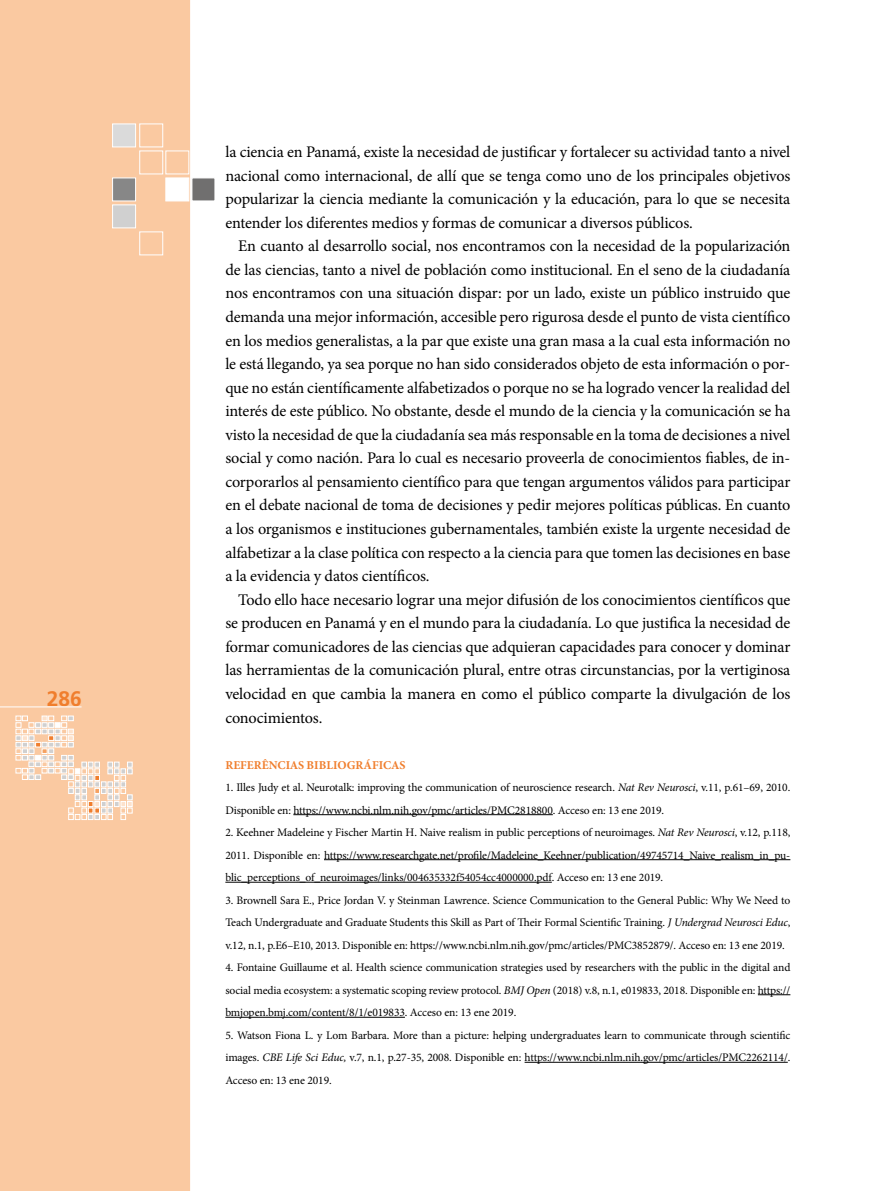
<style>
.page{position:relative;width:893px;height:1191px;background:#fff}
.page>*{position:absolute;margin:0;border:0;box-sizing:border-box;transform-origin:0 0}
.t1{font:700 21px "Frutiger";color:#f07e2d}
.t2{font:16.2px/23.5px "Minion Pro";letter-spacing:-.01em;color:#000;text-align:justify}
.t3{font:700 12px "Minion Pro";color:#f07e2d}
.t4{font:11.55px/22.5px "Minion Pro";letter-spacing:-.01em;color:#000;text-align:justify}
.s1{font-style:italic}
</style>
<div class="page">
<div style="left:0;top:0;width:190px;height:1191px;background:#fac9a1"></div>
<hr style="left:0;top:706px;width:82px;height:1px;background:#fff">
<div style="left:112px;top:178px;width:24px;height:23px;background:#878787;border:1px solid #fff"></div>
<div style="left:166px;top:178px;width:23px;height:23px;background:#fff"></div>
<div style="left:192px;top:178px;width:23px;height:23px;background:#706f6f"></div>
<div style="left:140px;top:151px;width:23px;height:23px;border:1px solid #fff"></div>
<div style="left:166px;top:151px;width:23px;height:23px;border:1px solid #fff"></div>
<div style="left:112px;top:124px;width:24px;height:23px;background:#dadada;border:1px solid #fff"></div>
<div style="left:140px;top:124px;width:23px;height:23px;border:1px solid #fff"></div>
<div style="left:140px;top:232px;width:23px;height:23px;border:1px solid #fff"></div>
<div style="left:112px;top:205px;width:24px;height:23px;background:#d0d0d0;border:1px solid #fff"></div>
<svg style="left:16px;top:716px;width:122px;height:103px;background:#f7d4b8"></svg>
<hr style="left:293px;top:814px;width:260px;height:1px;background:#000">
<hr style="left:324px;top:859px;width:466px;height:1px;background:#000">
<hr style="left:225px;top:882px;width:327px;height:1px;background:#000">
<hr style="left:758px;top:994px;width:32px;height:1px;background:#000">
<hr style="left:225px;top:1017px;width:180px;height:1px;background:#000">
<hr style="left:525px;top:1062px;width:263px;height:1px;background:#000">
<p class="t1" style="left:47px;top:686px;width:37px">286</p>
<p class="t2" style="left:225px;top:140px;width:567px">la ciencia en Panamá, existe la necesidad de justificar y fortalecer su actividad tanto a nivel nacional como internacional, de allí que se tenga como uno de los principales objetivos popularizar la ciencia mediante la comunicación y la educación, para lo que se necesita entender los diferentes medios y formas de comunicar a diversos públicos.</p>
<p class="t2" style="left:225px;top:234px;width:567px;text-indent:13px">En cuanto al desarrollo social, nos encontramos con la necesidad de la popularización de las ciencias, tanto a nivel de población como institucional. En el seno de la ciudadanía nos encontramos con una situación dispar: por un lado, existe un público instruido que demanda una mejor información, accesible pero rigurosa desde el punto de vista científico en los medios generalistas, a la par que existe una gran masa a la cual esta información no le está llegando, ya sea porque no han sido considerados objeto de esta información o por&shy;que no están científicamente alfabetizados o porque no se ha logrado vencer la realidad del interés de este público. No obstante, desde el mundo de la ciencia y la comunicación se ha visto la necesidad de que la ciudadanía sea más responsable en la toma de decisiones a nivel social y como nación. Para lo cual es necesario proveerla de conocimientos fiables, de in&shy;corporarlos al pensamiento científico para que tengan argumentos válidos para participar en el debate nacional de toma de decisiones y pedir mejores políticas públicas. En cuanto a los organismos e instituciones gubernamentales, también existe la urgente necesidad de alfabetizar a la clase política con respecto a la ciencia para que tomen las decisiones en base a la evidencia y datos científicos.</p>
<p class="t2" style="left:225px;top:588px;width:567px;text-indent:13px">Todo ello hace necesario lograr una mejor difusión de los conocimientos científicos que se producen en Panamá y en el mundo para la ciudadanía. Lo que justifica la necesidad de formar comunicadores de las ciencias que adquieran capacidades para conocer y dominar las herramientas de la comunicación plural, entre otras circunstancias, por la vertiginosa velocidad en que cambia la manera en como el público comparte la divulgación de los conocimientos.</p>
<p class="t3" style="left:225px;top:756px;width:182px">REFERÊNCIAS BIBLIOGRÁFICAS</p>
<p class="t4" style="left:225px;top:776px;width:566px">1. Illes Judy et al. Neurotalk: improving the communication of neuroscience research. <span class="s1">Nat Rev Neurosci</span>, v.11, p.61–69, 2010.<br>Disponible en: https://www.ncbi.nlm.nih.gov/pmc/articles/PMC2818800. Acceso en: 13 ene 2019.</p>
<p class="t4" style="left:225px;top:821px;width:566px">2. Keehner Madeleine y Fischer Martin H. Naive realism in public perceptions of neuroimages. <span class="s1">Nat Rev Neurosci</span>, v.12, p.118, 2011. Disponible en: https://www.researchgate.net/profile/Madeleine_Keehner/publication/49745714_Naive_realism_in_pu&shy;blic_perceptions_of_neuroimages/links/004635332f54054cc4000000.pdf. Acceso en: 13 ene 2019.</p>
<p class="t4" style="left:225px;top:888px;width:567px">3. Brownell Sara E., Price Jordan V. y Steinman Lawrence. Science Communication to the General Public: Why We Need to Teach Undergraduate and Graduate Students this Skill as Part of Their Formal Scientific Training. <span class="s1">J Undergrad Neurosci Educ</span>, v.12, n.1, p.E6–E10, 2013. Disponible en: https://www.ncbi.nlm.nih.gov/pmc/articles/PMC3852879/. Acceso en: 13 ene 2019.</p>
<p class="t4" style="left:225px;top:956px;width:567px">4. Fontaine Guillaume et al. Health science communication strategies used by researchers with the public in the digital and social media ecosystem: a systematic scoping review protocol. <span class="s1">BMJ Open</span> (2018) v.8, n.1, e019833, 2018. Disponible en: https:// bmjopen.bmj.com/content/8/1/e019833. Acceso en: 13 ene 2019.</p>
<p class="t4" style="left:225px;top:1023px;width:566px">5. Watson Fiona L. y Lom Barbara. More than a picture: helping undergraduates learn to communicate through scientific images. <span class="s1">CBE Life Sci Educ,</span> v.7, n.1, p.27-35, 2008. Disponible en: https://www.ncbi.nlm.nih.gov/pmc/articles/PMC2262114/.<br>Acceso en: 13 ene 2019.</p>
</div>
